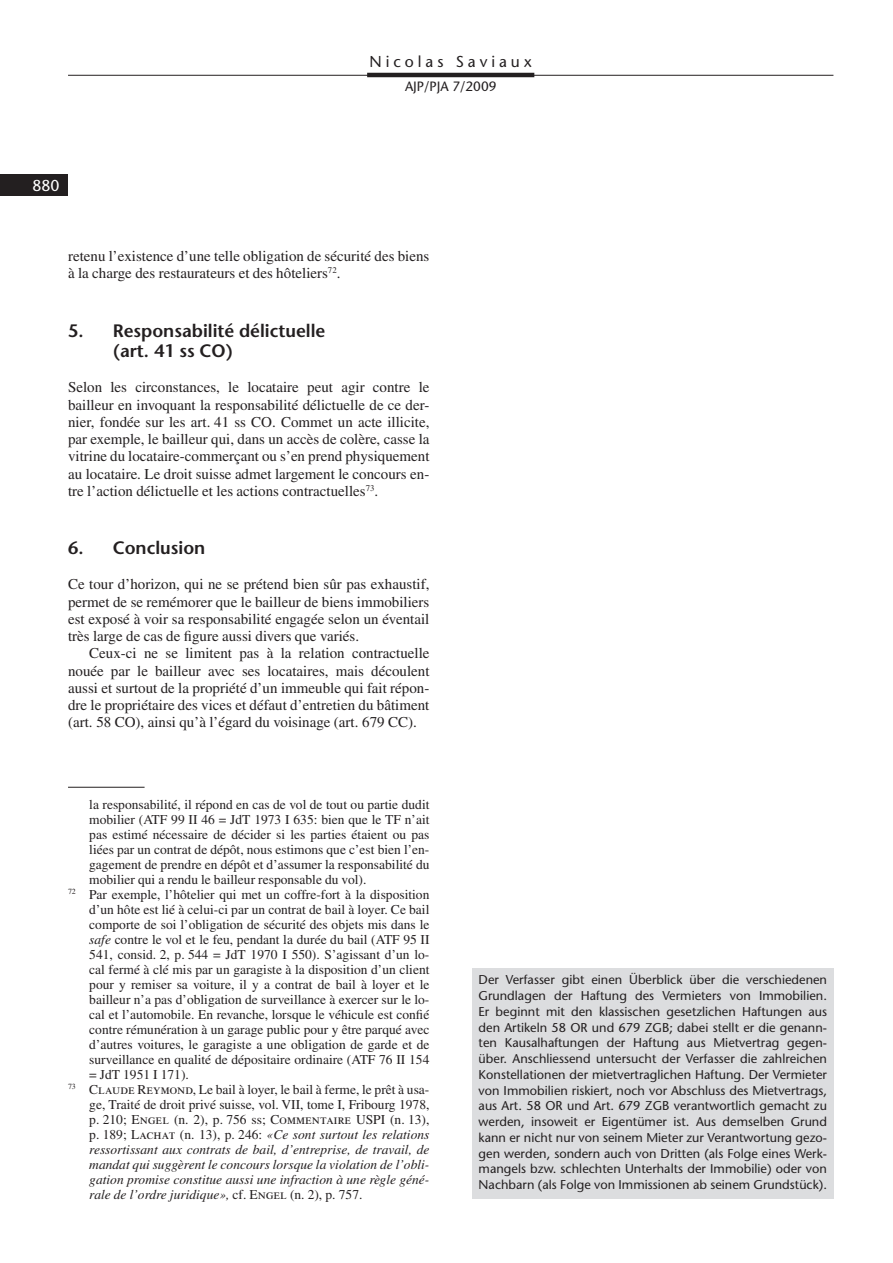
<style>
.page{position:relative;width:893px;height:1263px;background:#fff}
.page>*{position:absolute;margin:0;border:0;box-sizing:border-box;transform-origin:0 0}
._20_Titel_I{font:600 18px/20.2px "Stone Sans Std";color:#231f20}
.t1{font:500 15.75px "Stone Sans Std";letter-spacing:.25em;color:#231f20}
.t2{font:500 15.75px "Stone Sans Std";color:#fff}
._30_Grundtext_ohne_E{font:15px/17.2px "Times LT Std";color:#231f20;text-align:justify}
._31_Grundtext_mit_Ei{font:15px/17.2px "Times LT Std";color:#231f20}
._71_Fussnoten{font:13.5px/15px "Times LT Std";color:#231f20;text-align:justify}
._71_Fussnoten-2{font:italic 13.5px/15px "Times LT Std";color:#231f20;text-align:justify}
._70_Fussnoten_mit_Li{font:13.5px/15px "Times LT Std";color:#231f20;text-align:justify}
.t3{font:500 13.5px "Stone Sans Std";color:#231f20}
._170_Abstract_franz{font:500 12.75px/15.8px "Stone Sans Std";color:#231f20;text-align:justify}
.s1{font-style:italic}
.s2{font-style:normal}
</style>
<div class="page">
<hr style="left:367px;top:73px;width:167px;height:4px;background:#231f20">
<hr style="left:68px;top:75px;width:765px;height:1px;background:#231f20">
<div style="left:0;top:174px;width:68px;height:22px;background:#231f20"></div>
<hr style="left:68px;top:787px;width:77px;height:1px;background:#231f20">
<div style="left:472px;top:969px;width:361px;height:230px;background:#dcdddf"></div>
<p class="t1" style="left:369px;top:52px;width:164px">Nicolas Saviaux</p>
<p class="t3" style="left:405px;top:79px;width:93px">AJP/PJA 7/2009</p>
<p class="t2" style="left:32px;top:176px;width:29px">880</p>
<p class="_31_Grundtext_mit_Ei" style="left:68px;top:247px;width:363px">retenu l’existence d’une telle obligation de sécurité des biens à la charge des restaurateurs et des hôteliers<sup>72</sup>.</p>
<p class="_20_Titel_I" style="left:113px;top:320px;width:214px;text-indent:-45px">5. Responsabilité délictuelle (art. 41 ss CO)</p>
<p class="_30_Grundtext_ohne_E" style="left:68px;top:379px;width:363px">Selon les circonstances, le locataire peut agir contre le bailleur en invoquant la responsabilité délictuelle de ce der&shy;nier, fondée sur les art. 41 ss CO. Commet un acte illicite, par exemple, le bailleur qui, dans un accès de colère, casse la vitrine du locataire-commerçant ou s’en prend physiquement au locataire. Le droit suisse admet largement le concours en&shy;tre l’action délictuelle et les actions contractuelles<sup>73</sup>.</p>
<p class="_20_Titel_I" style="left:68px;top:538px;width:139px">6. Conclusion</p>
<p class="_30_Grundtext_ohne_E" style="left:68px;top:576px;width:363px">Ce tour d’horizon, qui ne se prétend bien sûr pas exhaustif, permet de se remémorer que le bailleur de biens immobiliers est exposé à voir sa responsabilité engagée selon un éventail très large de cas de figure aussi divers que variés.</p>
<p class="_31_Grundtext_mit_Ei" style="left:68px;top:645px;width:363px;text-align:justify;text-indent:21px">Ceux-ci ne se limitent pas à la relation contractuelle nouée par le bailleur avec ses locataires, mais découlent aussi et surtout de la propriété d’un immeuble qui fait répon&shy;dre le propriétaire des vices et défaut d’entretien du bâtiment (art. 58 CO), ainsi qu’à l’égard du voisinage (art. 679 CC).</p>
<p class="_70_Fussnoten_mit_Li" style="left:89px;top:797px;width:342px">la responsabilité, il répond en cas de vol de tout ou partie dudit mobilier (ATF 99 II 46 = JdT 1973 I 635: bien que le TF n’ait pas estimé nécessaire de décider si les parties étaient ou pas liées par un contrat de dépôt, nous estimons que c’est bien l’en&shy;gagement de prendre en dépôt et d’assumer la responsabilité du mobilier qui a rendu le bailleur responsable du vol).</p>
<p class="_71_Fussnoten" style="left:89px;top:887px;width:342px;text-indent:-21px"><sup>72</sup> Par exemple, l’hôtelier qui met un coffre-fort à la disposition d’un hôte est lié à celui-ci par un contrat de bail à loyer. Ce bail comporte de soi l’obligation de sécurité des objets mis dans le <span class="s1">safe</span> contre le vol et le feu, pendant la durée du bail (ATF 95 II 541, consid. 2, p. 544 = JdT 1970 I 550). S’agissant d’un lo&shy;cal fermé à clé mis par un garagiste à la disposition d’un client pour y remiser sa voiture, il y a contrat de bail à loyer et le bailleur n’a pas d’obligation de surveillance à exercer sur le lo&shy;cal et l’automobile. En revanche, lorsque le véhicule est confié contre rémunération à un garage public pour y être parqué avec d’autres voitures, le garagiste a une obligation de garde et de surveillance en qualité de dépositaire ordinaire (ATF 76 II 154 = JdT 1951 I 171).</p>
<p class="_71_Fussnoten-2" style="left:89px;top:1082px;width:342px;text-indent:-21px"><sup>73</sup> <span class="s2">Claude Reymond, Le bail à loyer, le bail à ferme, le prêt à usa&shy;ge, Traité de droit privé suisse, vol. VII, tome I, Fribourg 1978, p. 210; Engel (n. 2), p. 756 ss; Commentaire USPI (n. 13), p. 189; Lachat (n. 13), p. 246:</span> «Ce sont surtout les relations ressortissant aux contrats de bail, d’entreprise, de travail, de mandat qui suggèrent le concours lorsque la violation de l’obli&shy;gation promise constitue aussi une infraction à une règle géné&shy;rale de l’ordre juridique», <span class="s2">cf. Engel (n. 2), p. 757.</span></p>
<p class="_170_Abstract_franz" style="left:479px;top:972px;width:350px">Der Verfasser gibt einen Überblick über die verschiedenen Grundlagen der Haftung des Vermieters von Immobilien.<br>Er beginnt mit den klassischen gesetzlichen Haftungen aus den Artikeln 58 OR und 679 ZGB; dabei stellt er die genann&shy;ten Kausalhaftungen der Haftung aus Mietvertrag gegen&shy;über. Anschliessend untersucht der Verfasser die zahlreichen Konstellationen der mietvertraglichen Haftung. Der Vermieter von Immobilien riskiert, noch vor Abschluss des Mietvertrags, aus Art. 58 OR und Art. 679 ZGB verantwortlich gemacht zu werden, insoweit er Eigentümer ist. Aus demselben Grund kann er nicht nur von seinem Mieter zur Verantwortung gezo&shy;gen werden, sondern auch von Dritten (als Folge eines Werk&shy;mangels bzw. schlechten Unterhalts der Immobilie) oder von Nachbarn (als Folge von Immissionen ab seinem Grundstück).</p>
</div>
